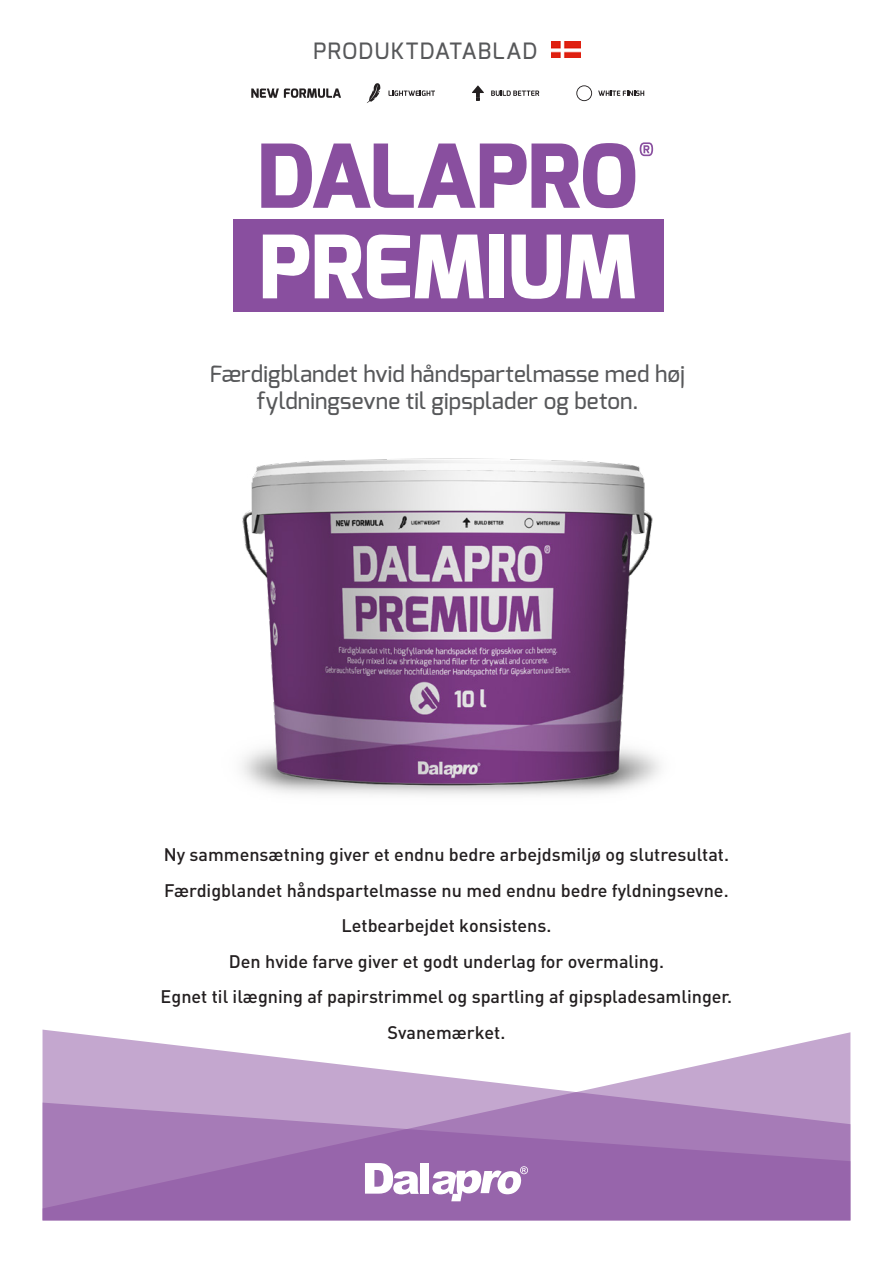
<style>
.page{position:relative;width:893px;height:1263px;background:#fff}
.page>*{position:absolute;margin:0;border:0;box-sizing:border-box;transform-origin:0 0}
.t1{font:800 87.15px "Exo";letter-spacing:-.015em;color:#fff}
.t2{font:500 22.5px/27px "Exo";letter-spacing:.005em;color:#57585a;text-align:center}
.t3{font:500 22.5px "Exo";letter-spacing:.05em;color:#57585a}
.t4{font:500 18px "DIN Pro";color:#231f20}
</style>
<div class="page">
<svg style="left:43px;top:1029px;width:807px;height:73px;fill:#c4a7cf"></svg>
<svg style="left:43px;top:1102px;width:807px;height:118px;fill:#9765ab"></svg>
<svg style="left:365px;top:1163px;width:54px;height:31px"></svg>
<div style="left:421px;top:1163px;width:8px;height:31px;background:#fff"></div>
<svg style="left:432px;top:1166px;width:96px;height:35px"></svg>
<img style="left:242px;top:458px;width:418px;height:337px">
<div style="left:233px;top:219px;width:430px;height:93px;background:#894f9f"></div>
<svg style="left:261px;top:142px;width:392px;height:66px"></svg>
<svg style="left:388px;top:91px;width:47px;height:5px"></svg>
<svg style="left:367px;top:83px;width:14px;height:20px"></svg>
<svg style="left:491px;top:91px;width:48px;height:5px"></svg>
<svg style="left:472px;top:85px;width:12px;height:16px"></svg>
<svg style="left:251px;top:88px;width:90px;height:10px"></svg>
<svg style="left:598px;top:90px;width:46px;height:6px"></svg>
<svg style="left:576px;top:85px;width:16px;height:16px"></svg>
<img style="left:552px;top:42px;width:29px;height:15px">
<p class="t3" style="left:314px;top:36px;width:225px">PRODUKTDATABLAD</p>
<p class="t1" style="left:259px;top:211px;width:381px">PREMIUM</p>
<p class="t2" style="left:210px;top:360px;width:477px">Færdigblandet hvid håndspartelmasse med høj fyldningsevne til gipsplader og beton.</p>
<p class="t4" style="left:164px;top:842px;width:567px">Ny sammensætning giver et endnu bedre arbejdsmiljø og slutresultat.</p>
<p class="t4" style="left:164px;top:878px;width:566px">Færdigblandet håndspartelmasse nu med endnu bedre fyldningsevne.</p>
<p class="t4" style="left:341px;top:913px;width:212px">Letbearbejdet konsistens.</p>
<p class="t4" style="left:229px;top:949px;width:437px">Den hvide farve giver et godt underlag for overmaling.</p>
<p class="t4" style="left:161px;top:984px;width:573px">Egnet til ilægning af papirstrimmel og spartling af gipspladesamlinger.</p>
<p class="t4" style="left:388px;top:1020px;width:119px">Svanemærket.</p>
</div>
